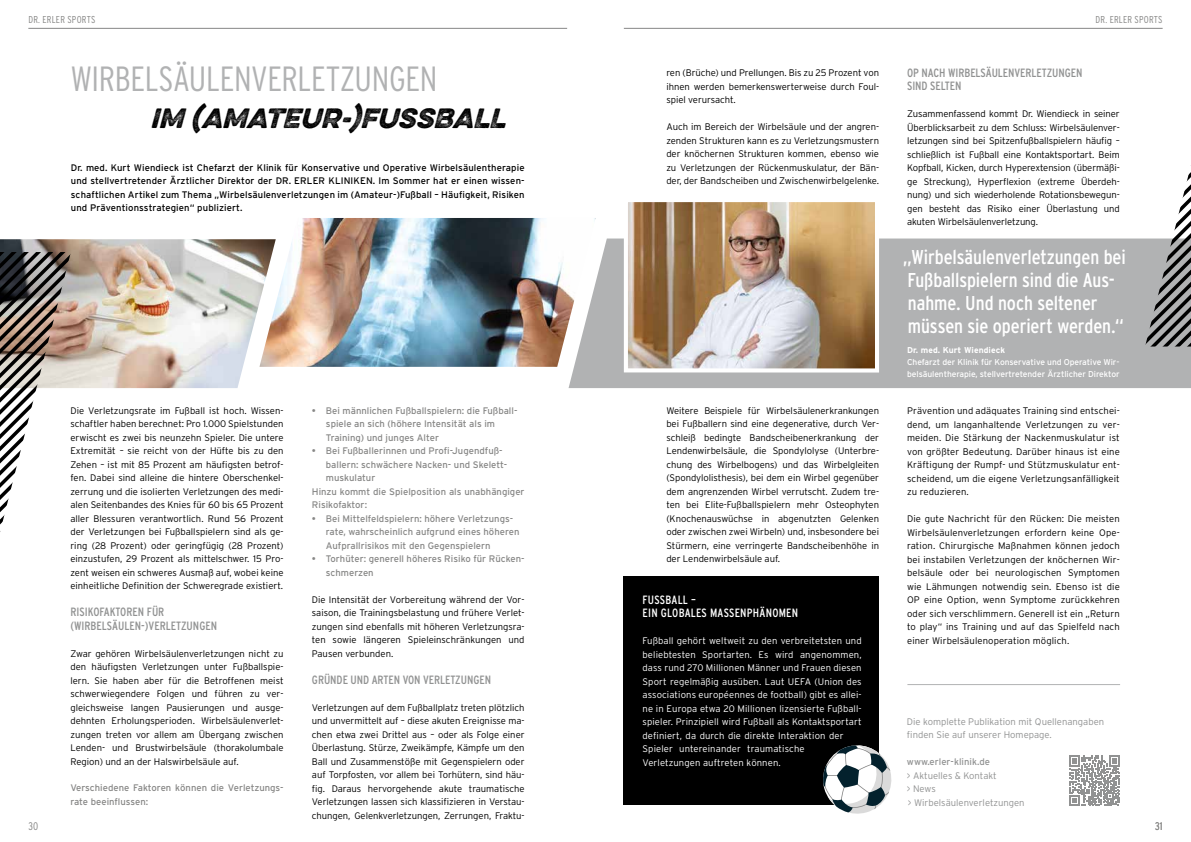
<style>
.page{position:relative;width:1191px;height:842px;background:#fff}
.page>*{position:absolute;margin:0;border:0;box-sizing:border-box;transform-origin:0 0}
.t1{font:300 35px "Interstate Condensed";letter-spacing:-.01em;color:#b1b2b3}
.t2{font:italic 25px "Eveleth Slant";color:#000}
.t3{font:20px/23px "Interstate Condensed";letter-spacing:-.005em;color:#fff}
.t4{font:12px/13.5px "Interstate Condensed";letter-spacing:-.005em;color:#919292}
.t5{font:12px/13.5px "Interstate Condensed";letter-spacing:.02em;color:#fff}
.t6{font:300 11px "Interstate Condensed";color:#878786}
.t7{font:300 10px "Interstate Condensed";letter-spacing:.02em;color:#878786}
.t8{font:300 9.5px/13.5px "Interstate";letter-spacing:-.005em;color:#000;text-align:justify}
.t9{font:9.5px/13.5px "Interstate";color:#878786}
.t10{font:300 9.5px/13.5px "Interstate";letter-spacing:.01em;color:#fff}
.t11{font:9.5px/13.5px "Interstate";letter-spacing:.01em;color:#000;text-align:justify}
.t12{font:300 9.5px/13.5px "Interstate";color:#919292}
.t13{font:9.5px "Interstate";color:#919292}
.t14{font:8.5px/12px "Interstate";letter-spacing:-.01em;color:#fff}
.t15{font:700 8.5px "Interstate";letter-spacing:.01em;color:#fff}
</style>
<div class="page">
<img style="left:0;top:239px;width:259px;height:149px">
<img style="left:259px;top:218px;width:336px;height:149px">
<svg style="left:1069px;top:755px;width:50px;height:51px"></svg>
<div style="left:568px;top:238px;width:623px;height:150px;background:#b1b2b3"></div>
<img style="left:629px;top:203px;width:245px;height:164px">
<div style="left:624px;top:198px;width:255px;height:174px;border:4px solid #fff"></div>
<hr style="left:28px;top:28px;width:539px;height:1px;background:#878786">
<hr style="left:624px;top:28px;width:538px;height:1px;background:#878786">
<div style="left:624px;top:576px;width:255px;height:228px;background:#000"></div>
<svg style="left:819px;top:745px;width:73px;height:69px"></svg>
<hr style="left:907px;top:684px;width:213px;height:1px;background:#b1b2b3">
<svg style="left:0;top:252px;width:71px;height:280px"></svg>
<svg style="left:1145px;top:27px;width:46px;height:319px"></svg>
<p class="t7" style="left:28px;top:14px;width:69px">DR. ERLER SPORTS</p>
<p class="t7" style="left:1095px;top:14px;width:69px">DR. ERLER SPORTS</p>
<h1 class="t1" style="left:71px;top:59px;width:368px">WIRBELSÄULENVERLETZUNGEN</h1>
<h2 class="t2" style="left:150px;top:99px;width:366px">IM (AMATEUR-)FUSSBALL</h2>
<p class="t11" style="left:71px;top:161px;width:455px">Dr. med. Kurt Wiendieck ist Chefarzt der Klinik für Konservative und Operative Wirbelsäulentherapie und stellvertretender Ärztlicher Direktor der DR. ERLER KLINIKEN. Im Sommer hat er einen wissen&shy;schaftlichen Artikel zum Thema „Wirbelsäulenverletzungen im (Amateur-)Fußball – Häufigkeit, Risiken und Präventionsstrategien“ publiziert.</p>
<p class="t6" style="left:28px;top:819px;width:11px">30</p>
<p class="t8" style="left:70px;top:404px;width:215px">Die Verletzungsrate im Fußball ist hoch. Wissen&shy;schaftler haben berechnet: Pro 1.000 Spielstunden erwischt es zwei bis neunzehn Spieler. Die untere Extremität – sie reicht von der Hüfte bis zu den Zehen – ist mit 85 Prozent am häufigsten betrof&shy;fen. Dabei sind alleine die hintere Oberschenkel&shy;zerrung und die isolierten Verletzungen des medi&shy;alen Seitenbandes des Knies für 60 bis 65 Prozent aller Blessuren verantwortlich. Rund 56 Prozent der Verletzungen bei Fußballspielern sind als ge&shy;ring (28 Prozent) oder geringfügig (28 Prozent) einzustufen, 29 Prozent als mittelschwer. 15 Pro&shy;zent weisen ein schweres Ausmaß auf, wobei keine einheitliche Definition der Schweregrade existiert.</p>
<p class="t4" style="left:70px;top:605px;width:148px">RISIKOFAKTOREN FÜR (WIRBELSÄULEN-)VERLETZUNGEN</p>
<p class="t8" style="left:70px;top:647px;width:215px">Zwar gehören Wirbelsäulenverletzungen nicht zu den häufigsten Verletzungen unter Fußballspie&shy;lern. Sie haben aber für die Betroffenen meist schwerwiegendere Folgen und führen zu ver&shy;gleichsweise langen Pausierungen und ausge&shy;dehnten Erholungsperioden. Wirbelsäulenverlet&shy;zungen treten vor allem am Übergang zwischen Lenden- und Brustwirbelsäule (thorakolumbale Region) und an der Halswirbelsäule auf.</p>
<p class="t9" style="left:70px;top:781px;width:215px">Verschiedene Faktoren können die Verletzungs&shy;rate beeinflussen:</p>
<p class="t9" style="left:326px;top:403px;width:193px;text-indent:-14px">• Bei männlichen Fußballspielern: die Fußball&shy;spiele an sich (höhere Intensität als im<br>Training) und junges Alter</p>
<p class="t9" style="left:312px;top:444px;width:192px">• Bei Fußballerinnen und Profi-Jugendfuß-</p>
<p class="t9" style="left:326px;top:457px;width:183px">ballern: schwächere Nacken- und Skelett-</p>
<p class="t9" style="left:326px;top:471px;width:51px">muskulatur</p>
<p class="t9" style="left:312px;top:484px;width:214px">Hinzu kommt die Spielposition als unabhängiger</p>
<p class="t9" style="left:312px;top:498px;width:57px">Risikofaktor:</p>
<p class="t9" style="left:326px;top:511px;width:195px;text-indent:-14px">• Bei Mittelfeldspielern: höhere Verletzungs&shy;rate, wahrscheinlich aufgrund eines höheren<br>Aufprallrisikos mit den Gegenspielern</p>
<p class="t9" style="left:326px;top:552px;width:200px;text-indent:-14px">• Torhüter: generell höheres Risiko für Rücken&shy;schmerzen</p>
<p class="t8" style="left:312px;top:592px;width:214px">Die Intensität der Vorbereitung während der Vor&shy;saison, die Trainingsbelastung und frühere Verlet&shy;zungen sind ebenfalls mit höheren Verletzungsra&shy;ten sowie längeren Spieleinschränkungen und Pausen verbunden.</p>
<p class="t4" style="left:312px;top:672px;width:181px">GRÜNDE UND ARTEN VON VERLETZUNGEN</p>
<p class="t8" style="left:312px;top:700px;width:214px">Verletzungen auf dem Fußballplatz treten plötzlich und unvermittelt auf – diese akuten Ereignisse ma&shy;chen etwa zwei Drittel aus – oder als Folge einer Überlastung. Stürze, Zweikämpfe, Kämpfe um den Ball und Zusammenstöße mit Gegenspielern oder auf Torpfosten, vor allem bei Torhütern, sind häu&shy;fig. Daraus hervorgehende akute traumatische Verletzungen lassen sich klassifizieren in Verstau&shy;chungen, Gelenkverletzungen, Zerrungen, Fraktu-</p>
<p class="t8" style="left:666px;top:66px;width:214px">ren (Brüche) und Prellungen. Bis zu 25 Prozent von ihnen werden bemerkenswerterweise durch Foul&shy;spiel verursacht.</p>
<p class="t8" style="left:666px;top:120px;width:214px">Auch im Bereich der Wirbelsäule und der angren&shy;zenden Strukturen kann es zu Verletzungsmustern der knöchernen Strukturen kommen, ebenso wie zu Verletzungen der Rückenmuskulatur, der Bän&shy;der, der Bandscheiben und Zwischenwirbelgelenke.</p>
<p class="t8" style="left:666px;top:404px;width:214px">Weitere Beispiele für Wirbelsäulenerkrankungen bei Fußballern sind eine degenerative, durch Ver&shy;schleiß bedingte Bandscheibenerkrankung der Lendenwirbelsäule, die Spondylolyse (Unterbre&shy;chung des Wirbelbogens) und das Wirbelgleiten (Spondylolisthesis), bei dem ein Wirbel gegenüber dem angrenzenden Wirbel verrutscht. Zudem tre&shy;ten bei Elite-Fußballspielern mehr Osteophyten (Knochenauswüchse in abgenutzten Gelenken oder zwischen zwei Wirbeln) und, insbesondere bei Stürmern, eine verringerte Bandscheibenhöhe in der Lendenwirbelsäule auf.</p>
<p class="t5" style="left:642px;top:593px;width:157px">FUSSBALL –<br>EIN GLOBALES MASSENPHÄNOMEN</p>
<p class="t10" style="left:642px;top:634px;width:221px">Fußball gehört weltweit zu den verbreitetsten und beliebtesten Sportarten. Es wird angenommen, dass rund 270 Millionen Männer und Frauen diesen Sport regelmäßig ausüben. Laut UEFA (Union des associations européennes de football) gibt es allei&shy;ne in Europa etwa 20 Millionen lizensierte Fußball&shy;spieler. Prinzipiell wird Fußball als Kontaktsportart definiert, da durch die direkte Interaktion der Spieler untereinander traumatische Verletzungen auftreten können.</p>
<p class="t4" style="left:907px;top:66px;width:177px">OP NACH WIRBELSÄULENVERLETZUNGEN<br>SIND SELTEN</p>
<p class="t8" style="left:907px;top:107px;width:214px">Zusammenfassend kommt Dr. Wiendieck in seiner Überblicksarbeit zu dem Schluss: Wirbelsäulenver&shy;letzungen sind bei Spitzenfußballspielern häufig – schließlich ist Fußball eine Kontaktsportart. Beim Kopfball, Kicken, durch Hyperextension (übermäßi&shy;ge Streckung), Hyperflexion (extreme Überdeh&shy;nung) und sich wiederholende Rotationsbewegun&shy;gen besteht das Risiko einer Überlastung und akuten Wirbelsäulenverletzung.</p>
<h3 class="t3" style="left:903px;top:245px;width:224px">„Wirbelsäulenverletzungen bei<br>Fußballspielern sind die Aus&shy;nahme. Und noch seltener müssen sie operiert werden.“</h3>
<p class="t15" style="left:907px;top:346px;width:99px">Dr. med. Kurt Wiendieck</p>
<p class="t14" style="left:907px;top:356px;width:214px">Chefarzt der Klinik für Konservative und Operative Wir&shy;belsäulentherapie, stellvertretender Ärztlicher Direktor</p>
<p class="t8" style="left:907px;top:404px;width:214px">Prävention und adäquates Training sind entschei&shy;dend, um langanhaltende Verletzungen zu ver&shy;meiden. Die Stärkung der Nackenmuskulatur ist von größter Bedeutung. Darüber hinaus ist eine Kräftigung der Rumpf- und Stützmuskulatur ent&shy;scheidend, um die eigene Verletzungsanfälligkeit zu reduzieren.</p>
<p class="t8" style="left:907px;top:512px;width:214px">Die gute Nachricht für den Rücken: Die meisten Wirbelsäulenverletzungen erfordern keine Ope&shy;ration. Chirurgische Maßnahmen können jedoch bei instabilen Verletzungen der knöchernen Wir&shy;belsäule oder bei neurologischen Symptomen wie Lähmungen notwendig sein. Ebenso ist die OP eine Option, wenn Symptome zurückkehren oder sich verschlimmern. Generell ist ein „Return to play“ ins Training und auf das Spielfeld nach einer Wirbelsäulenoperation möglich.</p>
<p class="t12" style="left:907px;top:714px;width:199px">Die komplette Publikation mit Quellenangaben finden Sie auf unserer Homepage.</p>
<p class="t13" style="left:907px;top:756px;width:85px">www.erler-klinik.de</p>
<p class="t12" style="left:907px;top:768px;width:119px">&gt; Aktuelles &amp; Kontakt<br>&gt; News<br>&gt; Wirbelsäulenverletzungen</p>
<p class="t6" style="left:1155px;top:819px;width:9px">31</p>
</div>
